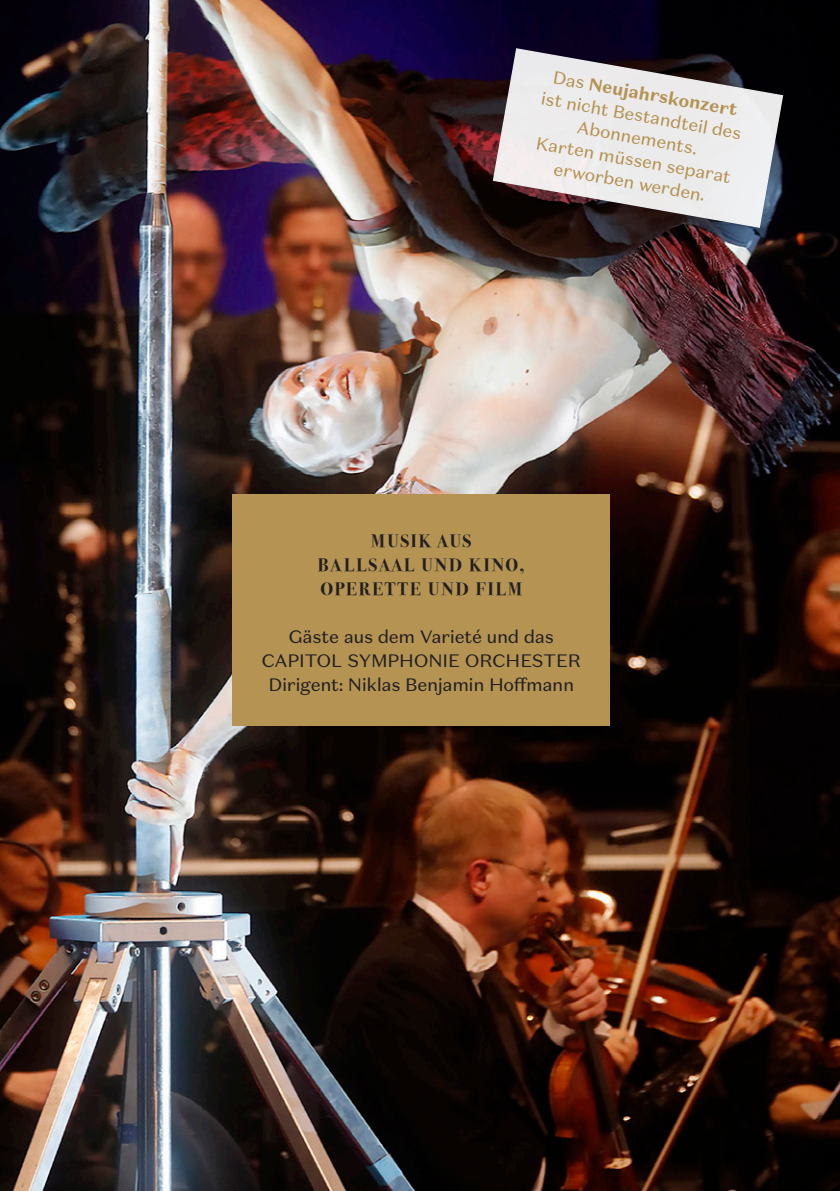
<style>
.page{position:relative;width:840px;height:1191px;background:#fff}
.page>*{position:absolute;margin:0;border:0;box-sizing:border-box;transform-origin:0 0}
.t1{font:18px/24px "Domaine Sans Text";letter-spacing:-.02em;color:#231f20;text-align:center}
.t2{font:700 18px/24px "Bodoni Svty Two ITCTT";letter-spacing:.105em;color:#231f20;text-align:center}
.t3{font:17.6px/22.4px "Domaine Sans Text";color:#b49353;text-align:center}
.s1{font-weight:700}
</style>
<div class="page">
<img style="left:0;top:0;width:839px;height:1191px">
<div style="left:232px;top:494px;width:377px;height:232px;background:#b49353"></div>
<svg style="left:491px;top:47px;width:292px;height:182px"></svg>
<p class="t3" style="left:547px;top:65px;width:204px;rotate:10deg">Das <span class="s1">Neujahrskonzert </span>ist nicht Bestandteil des<br>Abonnements.<br>Karten müssen separat erworben werden.</p>
<p class="t2" style="left:317px;top:527px;width:208px">MUSIK AUS<br>BALLSAAL UND KINO,<br>OPERETTE UND FILM</p>
<p class="t1" style="left:262px;top:624px;width:320px">Gäste aus dem Varieté und das<br>CAPITOL SYMPHONIE ORCHESTER<br>Dirigent: Niklas Benjamin Hoffmann</p>
</div>
